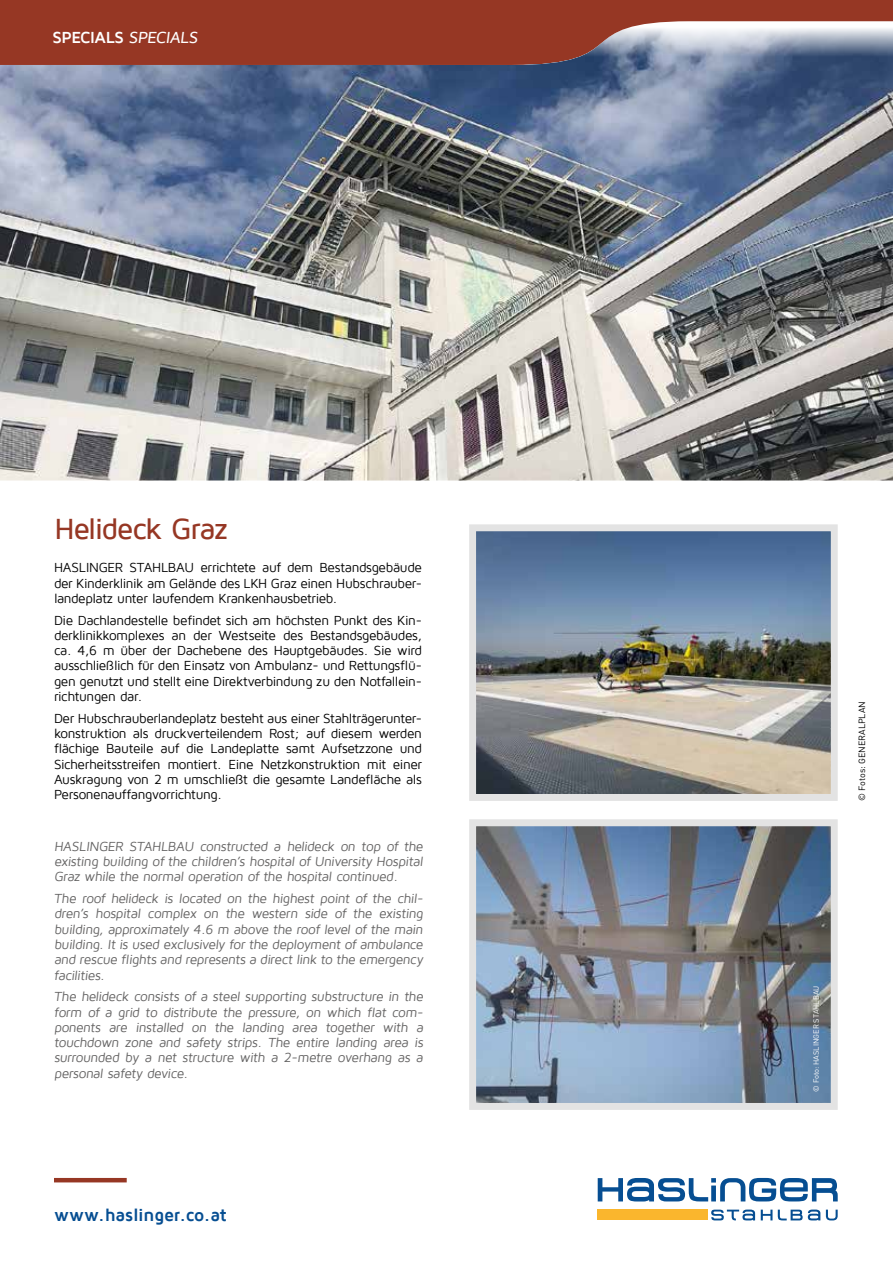
<style>
.page{position:relative;width:893px;height:1263px;background:#fff}
.page>*{position:absolute;margin:0;border:0;box-sizing:border-box;transform-origin:0 0}
.t1{font:500 30px "Maven Pro";letter-spacing:-.05em;color:#963724}
.t2{font:700 18px "Maven Pro";letter-spacing:-.01em;color:#064e92}
.t3{font:700 16.5px "Maven Pro";letter-spacing:-.025em;color:#fff}
.t4{font:13.5px/15.3px "Maven Pro";letter-spacing:-.03em;color:#000;text-align:justify}
.t5{font:13.5px/15.3px "Maven Pro";color:#646363;text-align:justify}
.t6{font:9px "DIN";color:#000}
.t7{font:7.5px "DIN";color:#fff}
.s1{font-weight:500}
</style>
<div class="page">
<div style="left:0;top:0;width:893px;height:74px;background:#963724"></div>
<img style="left:469px;top:524px;width:369px;height:277px">
<img style="left:469px;top:819px;width:369px;height:291px">
<img style="left:0;top:21px;width:893px;height:459px">
<div style="left:598px;top:1209px;width:110px;height:11px;background:#fab62d"></div>
<svg style="left:711px;top:1209px;width:44px;height:11px"></svg>
<svg style="left:761px;top:1209px;width:11px;height:11px"></svg>
<svg style="left:778px;top:1209px;width:42px;height:11px"></svg>
<svg style="left:826px;top:1209px;width:12px;height:11px"></svg>
<svg style="left:598px;top:1178px;width:240px;height:23px"></svg>
<hr style="left:54px;top:1178px;width:73px;height:4px;background:#963724">
<p class="t3" style="left:52px;top:28px;width:149px">SPECIALS <span class="s1">SPECIALS</span></p>
<h1 class="t1" style="left:55px;top:513px;width:175px">Helideck Graz</h1>
<p class="t4" style="left:54px;top:560px;width:370px">HASLINGER STAHLBAU errichtete auf dem Bestandsgebäude der Kinderklinik am Gelände des LKH Graz einen Hubschrauber&shy;landeplatz unter laufendem Krankenhausbetrieb.</p>
<p class="t4" style="left:54px;top:612px;width:370px">Die Dachlandestelle befindet sich am höchsten Punkt des Kin&shy;derklinikkomplexes an der Westseite des Bestandsgebäudes, ca. 4,6 m über der Dachebene des Hauptgebäudes. Sie wird ausschließlich für den Einsatz von Ambulanz- und Rettungsflü&shy;gen genutzt und stellt eine Direktverbindung zu den Notfallein&shy;richtungen dar.</p>
<p class="t4" style="left:54px;top:711px;width:370px">Der Hubschrauberlandeplatz besteht aus einer Stahlträgerunter&shy;konstruktion als druckverteilendem Rost; auf diesem werden flächige Bauteile auf die Landeplatte samt Aufsetzzone und Sicherheitsstreifen montiert. Eine Netzkonstruktion mit einer Auskragung von 2 m umschließt die gesamte Landefläche als Personenauffangvorrichtung.</p>
<p class="t5" style="left:54px;top:839px;width:372px">HASLINGER STAHLBAU constructed a helideck on top of the existing building of the children’s hospital of University Hospital Graz while the normal operation of the hospital continued.</p>
<p class="t5" style="left:54px;top:891px;width:372px">The roof helideck is located on the highest point of the chil&shy;dren’s hospital complex on the western side of the existing building, approximately 4.6 m above the roof level of the main building. It is used exclusively for the deployment of ambulance and rescue flights and represents a direct link to the emergency facilities.</p>
<p class="t5" style="left:54px;top:989px;width:372px">The helideck consists of a steel supporting substructure in the form of a grid to distribute the pressure, on which flat com&shy;ponents are installed on the landing area together with a touchdown zone and safety strips. The entire landing area is surrounded by a net structure with a 2-metre overhang as a personal safety device.</p>
<h2 class="t2" style="left:54px;top:1205px;width:174px">www.haslinger.co.at</h2>
<p class="t6" style="left:856px;top:801px;width:101px;rotate:-90deg">© Fotos: GENERALPLAN</p>
<p class="t7" style="left:811px;top:1092px;width:108px;rotate:-90deg">© Foto: HASLINGER STAHLBAU</p>
</div>
